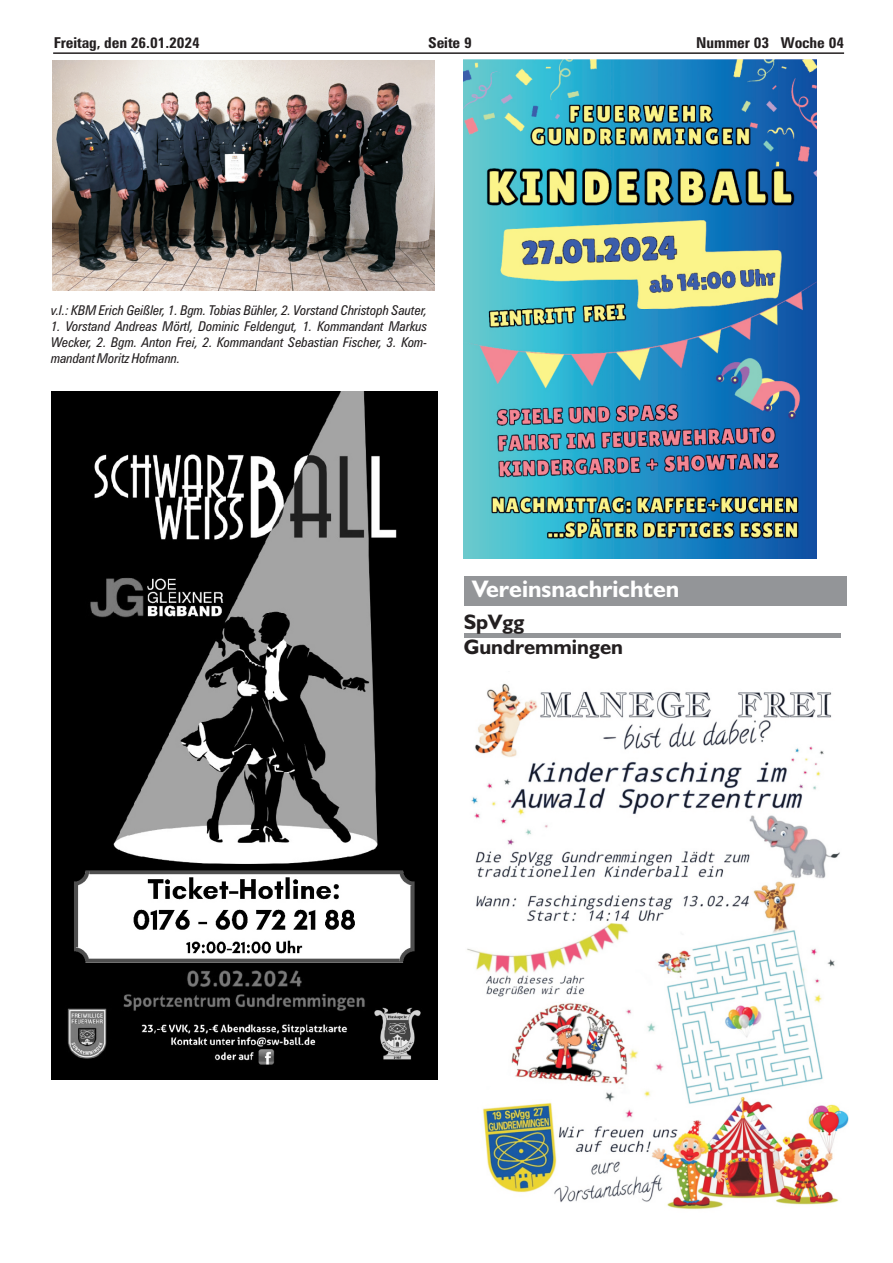
<style>
.page{position:relative;width:893px;height:1263px;background:#fff}
.page>*{position:absolute;margin:0;border:0;box-sizing:border-box;transform-origin:0 0}
.t1{font:700 24px "Humanist 521 BT";color:#fff}
.t2{font:700 21px/25.2px "Humanist 521 BT";color:#231f20}
.t3{font:700 condensed 15px "Zurich BT";letter-spacing:-.005em;color:#231f20;scale:1.04 1}
.t4{font:italic condensed 13.5px/16.2px "Zurich BT";color:#231f20;text-align:justify}
</style>
<div class="page">
<hr style="left:53px;top:52px;width:791px;height:2px;background:#231f20">
<img style="left:464px;top:59px;width:353px;height:499px">
<img style="left:51px;top:392px;width:387px;height:687px">
<img style="left:52px;top:60px;width:383px;height:230px">
<div style="left:464px;top:576px;width:382px;height:30px;background:#939598"></div>
<div style="left:464px;top:633px;width:376px;height:5px;background:#939598"></div>
<img style="left:467px;top:683px;width:381px;height:527px">
<p class="t3" style="left:54px;top:37px;width:142px">Freitag, den 26.01.2024</p>
<p class="t3" style="left:428px;top:37px;width:43px">Seite 9</p>
<p class="t3" style="left:696px;top:37px;width:144px">Nummer 03 Woche 04</p>
<p class="t4" style="left:51px;top:303px;width:378px">v.l.: KBM Erich Geißler, 1. Bgm. Tobias Bühler, 2. Vorstand Christoph Sauter,</p>
<p class="t4" style="left:51px;top:319px;width:378px">1. Vorstand Andreas Mörtl, Dominic Feldengut, 1. Kommandant Markus Wecker, 2. Bgm. Anton Frei, 2. Kommandant Sebastian Fischer, 3. Kom&shy;mandant Moritz Hofmann.</p>
<h1 class="t1" style="left:472px;top:579px;width:209px">Vereinsnachrichten</h1>
<h2 class="t2" style="left:464px;top:611px;width:161px">SpVgg<br>Gundremmingen</h2>
</div>
